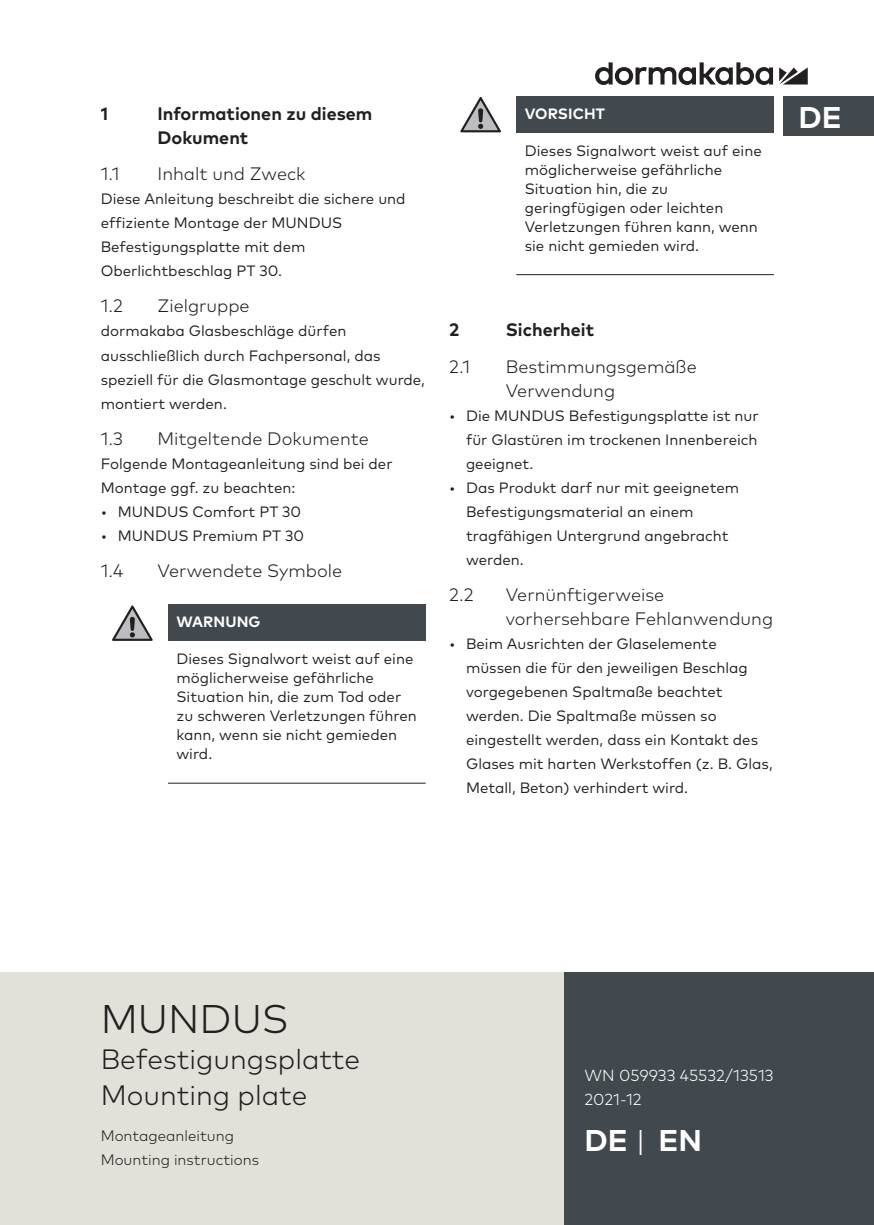
<style>
.page{position:relative;width:874px;height:1225px;background:#fff}
.page>*{position:absolute;margin:0;border:0;box-sizing:border-box;transform-origin:0 0}
.t1{font:300 40px "Mark Pro";color:#231f20}
.Document_type_Langua{font:700 30px "Mark Pro";color:#fff}
.t2{font:300 28px/36px "Mark Pro";color:#231f20}
.t3{font:300 18px/24px "Mark Pro";color:#231f20}
.t4{font:700 18px/24px "Mark Pro";color:#231f20}
.t5{font:300 16px/24px "Mark Pro";color:#fff}
.Table_text{font:15px/24px "Mark Pro";color:#231f20}
.Body_text{font:15px/24px "Mark Pro";color:#231f20}
.t6{font:300 15px "Mark Pro";color:#231f20}
.Safety_note_DANGER{font:700 15px "Mark Pro";letter-spacing:.005em;color:#fff}
.s1{font-weight:300}
</style>
<div class="page">
<div style="left:0;top:972px;width:564px;height:253px;background:#e2e1d9"></div>
<div style="left:564px;top:972px;width:309px;height:253px;background:#41494e"></div>
<svg style="left:779px;top:67px;width:28px;height:17px"></svg>
<svg style="left:595px;top:62px;width:177px;height:22px"></svg>
<div style="left:168px;top:605px;width:257px;height:36px;background:#41494e"></div>
<hr style="left:168px;top:783px;width:257px;height:1px;background:#231f20">
<svg style="left:112px;top:605px;width:41px;height:36px"></svg>
<div style="left:516px;top:96px;width:257px;height:36px;background:#41494e"></div>
<hr style="left:516px;top:274px;width:257px;height:1px;background:#231f20">
<svg style="left:460px;top:97px;width:40px;height:35px"></svg>
<div style="left:782px;top:96px;width:91px;height:40px;background:#41494e"></div>
<p class="t4" style="left:101px;top:100px;width:9px">1</p>
<p class="t4" style="left:157px;top:100px;width:216px">Informationen zu diesem<br>Dokument</p>
<p class="t3" style="left:101px;top:161px;width:20px">1.1</p>
<p class="t3" style="left:157px;top:161px;width:150px">Inhalt und Zweck</p>
<p class="Body_text" style="left:101px;top:186px;width:306px">Diese Anleitung beschreibt die sichere und effiziente Montage der MUNDUS<br>Befestigungsplatte mit dem<br>Oberlichtbeschlag PT 30.</p>
<p class="t3" style="left:101px;top:293px;width:24px">1.2</p>
<p class="t3" style="left:157px;top:293px;width:94px">Zielgruppe</p>
<p class="Body_text" style="left:101px;top:318px;width:325px">dormakaba Glasbeschläge dürfen ausschließlich durch Fachpersonal, das speziell für die Glasmontage geschult wurde, montiert werden.</p>
<p class="t3" style="left:101px;top:425px;width:24px">1.3</p>
<p class="t3" style="left:157px;top:425px;width:213px">Mitgeltende Dokumente</p>
<p class="Body_text" style="left:101px;top:450px;width:293px">Folgende Montageanleitung sind bei der<br>Montage ggf. zu beachten:</p>
<p class="Table_text" style="left:101px;top:498px;width:202px">• MUNDUS Comfort PT 30</p>
<p class="Table_text" style="left:101px;top:522px;width:205px">• MUNDUS Premium PT 30</p>
<p class="t3" style="left:101px;top:557px;width:24px">1.4</p>
<p class="t3" style="left:157px;top:557px;width:186px">Verwendete Symbole</p>
<p class="Safety_note_DANGER" style="left:176px;top:610px;width:85px">WARNUNG</p>
<p class="Table_text" style="left:176px;top:648px;width:242px;line-height:19px">Dieses Signalwort weist auf eine möglicherweise gefährliche<br>Situation hin, die zum Tod oder zu schweren Verletzungen führen kann, wenn sie nicht gemieden wird.</p>
<p class="Safety_note_DANGER" style="left:524px;top:102px;width:82px">VORSICHT</p>
<p class="Table_text" style="left:524px;top:140px;width:238px;line-height:19px">Dieses Signalwort weist auf eine möglicherweise gefährliche<br>Situation hin, die zu geringfügigen oder leichten<br>Verletzungen führen kann, wenn sie nicht gemieden wird.</p>
<p class="t4" style="left:449px;top:316px;width:12px">2</p>
<p class="t4" style="left:505px;top:316px;width:90px">Sicherheit</p>
<p class="t3" style="left:449px;top:353px;width:23px">2.1</p>
<p class="t3" style="left:505px;top:353px;width:192px">Bestimmungsgemäße<br>Verwendung</p>
<p class="Table_text" style="left:466px;top:402px;width:294px;text-align:justify;text-indent:-17px">• Die MUNDUS Befestigungsplatte ist nur für Glastüren im trockenen Innenbereich geeignet.</p>
<p class="Table_text" style="left:466px;top:474px;width:274px;text-indent:-17px">• Das Produkt darf nur mit geeignetem<br>Befestigungsmaterial an einem tragfähigen Untergrund angebracht werden.</p>
<p class="t3" style="left:449px;top:581px;width:26px">2.2</p>
<p class="t3" style="left:505px;top:581px;width:269px">Vernünftigerweise vorhersehbare Fehlanwendung</p>
<p class="Table_text" style="left:466px;top:630px;width:308px;text-indent:-17px">• Beim Ausrichten der Glaselemente müssen die für den jeweiligen Beschlag vorgegebenen Spaltmaße beachtet werden. Die Spaltmaße müssen so eingestellt werden, dass ein Kontakt des Glases mit harten Werkstoffen (z. B. Glas, Metall, Beton) verhindert wird.</p>
<p class="Document_type_Langua" style="left:798px;top:95px;width:45px">DE</p>
<h1 class="t1" style="left:101px;top:988px;width:189px">MUNDUS</h1>
<h3 class="t2" style="left:101px;top:1038px;width:261px">Befestigungsplatte<br>Mounting plate</h3>
<p class="t6" style="left:101px;top:1124px;width:135px">Montageanleitung</p>
<h2 class="Document_type_Langua" style="left:584px;top:1117px;width:119px">DE <span class="s1">|</span> EN</h2>
<p class="t6" style="left:101px;top:1148px;width:160px">Mounting instructions</p>
<p class="t5" style="left:584px;top:1061px;width:190px">WN 059933 45532/13513<br>2021-12</p>
</div>
